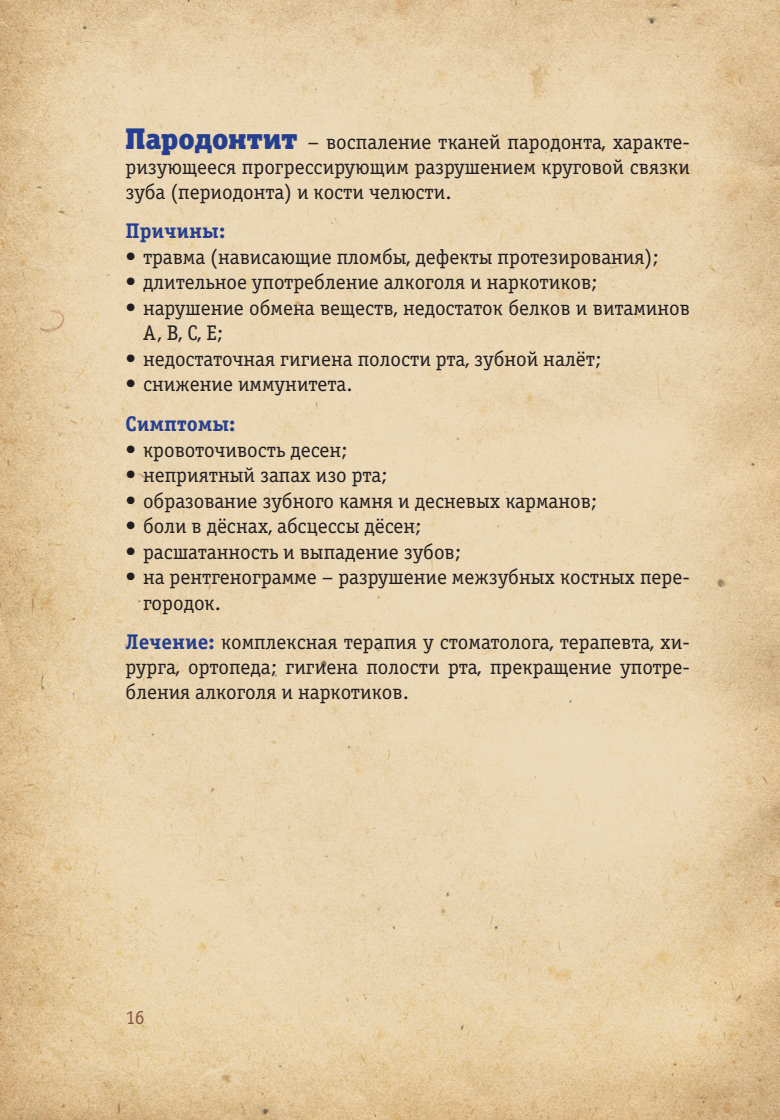
<style>
.page{position:relative;width:780px;height:1120px;background:#fff}
.page>*{position:absolute;margin:0;border:0;box-sizing:border-box;transform-origin:0 0}
.t1{font:21.25px/25px "Officina Serif Book C";color:#231f20;text-align:justify}
.t2{font:21.25px "Officina Serif Bold C";color:#253f8e}
.t3{font:20px "Officina Serif Book C";color:#88593f}
.s1{font-family:"Officina Serif Black C";font-size:30px;color:#253f8e}
.s2{font-family:"Officina Serif Bold C";color:#253f8e}
</style>
<div class="page">
<img style="left:0;top:0;width:780px;height:1120px">
<p class="t1" style="left:125px;top:129px;width:566px"><span class="s1">Пародонтит</span> – воспаление тканей пародонта, характе&shy;ризующееся прогрессирующим разрушением круговой связки зуба (периодонта) и кости челюсти.</p>
<p class="t2" style="left:125px;top:219px;width:101px">Причины:</p>
<p class="t1" style="left:125px;top:245px;width:534px">• травма (нависающие пломбы, дефекты протезирования);</p>
<p class="t1" style="left:125px;top:270px;width:473px">• длительное употребление алкоголя и наркотиков;</p>
<p class="t1" style="left:143px;top:295px;width:548px;text-indent:-18px">• нарушение обмена веществ, недостаток белков и витаминов<br>А, В, С, Е;</p>
<p class="t1" style="left:125px;top:347px;width:477px">• недостаточная гигиена полости рта, зубной налёт;</p>
<p class="t1" style="left:125px;top:372px;width:228px">• снижение иммунитета.</p>
<p class="t2" style="left:125px;top:412px;width:111px">Симптомы:</p>
<p class="t1" style="left:125px;top:437px;width:223px">• кровоточивость десен;</p>
<p class="t1" style="left:125px;top:463px;width:263px">• неприятный запах изо рта;</p>
<p class="t1" style="left:125px;top:488px;width:473px">• образование зубного камня и десневых карманов;</p>
<p class="t1" style="left:125px;top:514px;width:297px">• боли в дёснах, абсцессы дёсен;</p>
<p class="t1" style="left:125px;top:539px;width:337px">• расшатанность и выпадение зубов;</p>
<p class="t1" style="left:143px;top:565px;width:548px;text-indent:-18px">• на рентгенограмме – разрушение межзубных костных пере&shy;городок.</p>
<p class="t1" style="left:125px;top:630px;width:566px"><span class="s2">Лечение:</span> комплексная терапия у стоматолога, терапевта, хи&shy;рурга, ортопеда; гигиена полости рта, прекращение употре&shy;бления алкоголя и наркотиков.</p>
<p class="t3" style="left:125px;top:1006px;width:21px">16</p>
</div>
